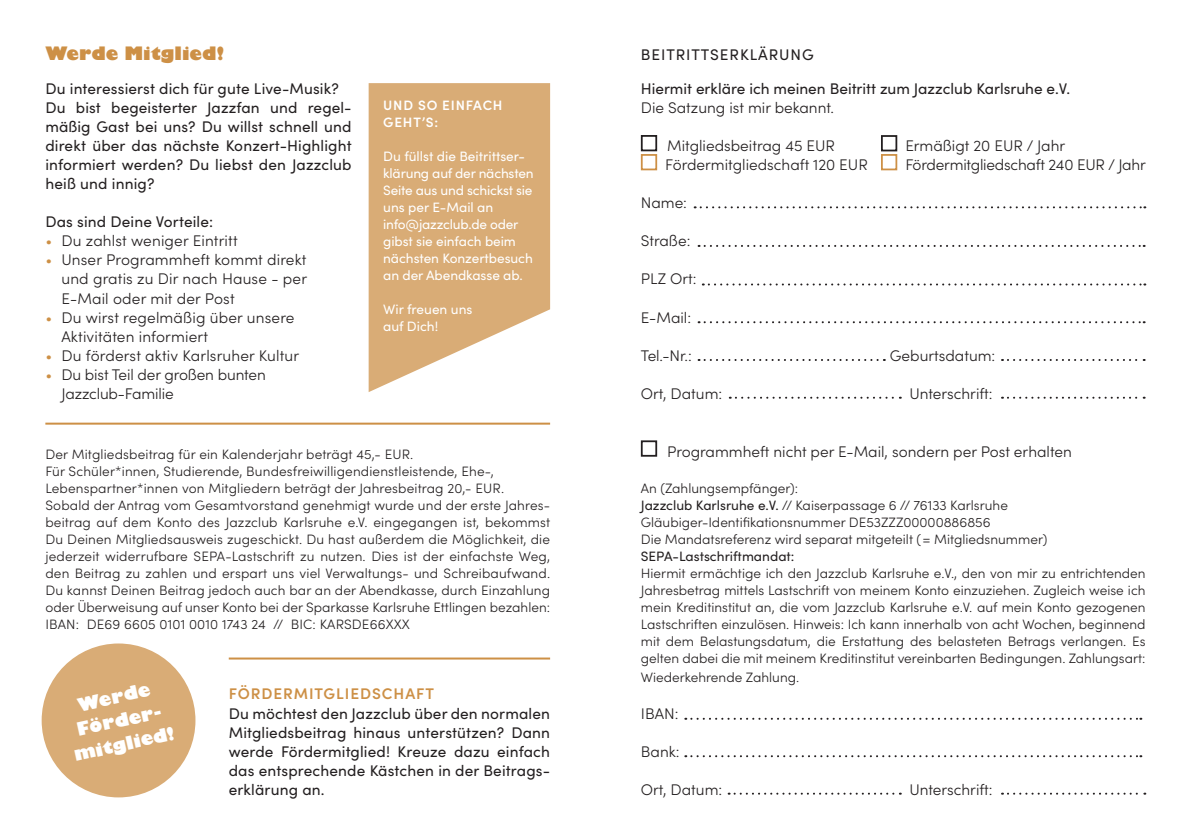
<style>
.page{position:relative;width:1191px;height:840px;background:#fff}
.page>*{position:absolute;margin:0;border:0;box-sizing:border-box;transform-origin:0 0}
.t1{font:800 18px/23.8px "Gill Sans";color:#fff;text-align:center}
.t2{font:800 18px "Gill Sans";color:#cd9046}
.t3{font:300 15.4px/19px "Sofia Pro";color:#231f20}
.t4{font:15.4px/19px "Sofia Pro";letter-spacing:.01em;color:#231f20}
.t5{font:600 15.4px "Sofia Pro";letter-spacing:.06em;color:#cd9046}
.t6{font:15.4px "Sofia Pro";letter-spacing:.06em;color:#231f20}
.t7{font:300 13.6px/17px "Sofia Pro";letter-spacing:.01em;color:#231f20}
.t8{font:13.6px/17px "Sofia Pro";letter-spacing:-.005em;color:#fff}
.t9{font:13.6px "Sofia Pro";color:#231f20}
.t10{font:600 13.6px/17px "Sofia Pro";letter-spacing:.06em;color:#fff}
.s1{color:#cd9046}
.s2{font-weight:400}
</style>
<div class="page">
<div style="left:641px;top:135px;width:16px;height:16px;border:2px solid #231f20"></div>
<div style="left:881px;top:135px;width:16px;height:16px;border:2px solid #231f20"></div>
<div style="left:641px;top:154px;width:16px;height:16px;border:2px solid #cd9046"></div>
<div style="left:881px;top:154px;width:16px;height:16px;border:2px solid #cd9046"></div>
<div style="left:641px;top:440px;width:16px;height:16px;border:2px solid #231f20"></div>
<div style="left:42px;top:643px;width:153px;height:154px;background:#d9ac76;border-radius:50%"></div>
<svg style="left:369px;top:83px;width:181px;height:309px;background:#deb788"></svg>
<hr style="left:229px;top:657px;width:321px;height:2px;background:#cd9046">
<hr style="left:45px;top:422px;width:505px;height:2px;background:#cd9046">
<svg style="left:694px;top:206px;width:451px;height:2px"></svg>
<svg style="left:698px;top:245px;width:446px;height:2px"></svg>
<svg style="left:703px;top:283px;width:442px;height:2px"></svg>
<svg style="left:698px;top:321px;width:446px;height:2px"></svg>
<svg style="left:698px;top:359px;width:187px;height:2px"></svg>
<svg style="left:1002px;top:359px;width:142px;height:2px"></svg>
<svg style="left:1002px;top:396px;width:142px;height:2px"></svg>
<svg style="left:730px;top:396px;width:171px;height:2px"></svg>
<svg style="left:685px;top:717px;width:456px;height:2px"></svg>
<svg style="left:685px;top:755px;width:456px;height:1px"></svg>
<svg style="left:1002px;top:792px;width:143px;height:2px"></svg>
<svg style="left:728px;top:792px;width:173px;height:2px"></svg>
<h1 class="t2" style="left:45px;top:39px;width:180px">Werde Mitglied!</h1>
<p class="t6" style="left:641px;top:43px;width:174px">BEITRITTSERKLÄRUNG</p>
<p class="t4" style="left:45px;top:78px;width:308px">Du interessierst dich für gute Live-Musik?<br>Du bist begeisterter Jazzfan und regel&shy;mäßig Gast bei uns? Du willst schnell und direkt über das nächste Konzert-Highlight informiert werden? Du liebst den Jazzclub heiß und innig?</p>
<p class="t4" style="left:45px;top:211px;width:169px">Das sind Deine Vorteile:</p>
<p class="t3" style="left:45px;top:230px;width:194px"><span class="s1">•</span> Du zahlst weniger Eintritt</p>
<p class="t3" style="left:61px;top:249px;width:247px;text-align:justify;text-indent:-16px"><span class="s1">•</span> Unser Programmheft kommt direkt und gratis zu Dir nach Hause - per E-Mail oder mit der Post</p>
<p class="t3" style="left:61px;top:306px;width:234px;text-indent:-16px"><span class="s1">•</span> Du wirst regelmäßig über unsere<br>Aktivitäten informiert</p>
<p class="t3" style="left:45px;top:344px;width:255px"><span class="s1">•</span> Du förderst aktiv Karlsruher Kultur</p>
<p class="t3" style="left:61px;top:363px;width:206px;text-indent:-16px"><span class="s1">•</span> Du bist Teil der großen bunten<br>Jazzclub-Familie</p>
<p class="t10" style="left:383px;top:96px;width:121px">UND SO EINFACH<br>GEHT’S:</p>
<p class="t8" style="left:383px;top:147px;width:152px">Du füllst die Beitrittser&shy;klärung auf der nächsten<br>Seite aus und schickst sie uns per E-Mail an info@jazzclub.de oder gibst sie einfach beim nächsten Konzertbesuch an der Abendkasse ab.</p>
<p class="t8" style="left:383px;top:300px;width:91px">Wir freuen uns auf Dich!</p>
<p class="t7" style="left:45px;top:444px;width:506px">Der Mitgliedsbeitrag für ein Kalenderjahr beträgt 45,- EUR.<br>Für Schüler*innen, Studierende, Bundesfreiwilligendienstleistende, Ehe-, Lebenspartner*innen von Mitgliedern beträgt der Jahresbeitrag 20,- EUR.<br>Sobald der Antrag vom Gesamtvorstand genehmigt wurde und der erste Jahres&shy;beitrag auf dem Konto des Jazzclub Karlsruhe e.V. eingegangen ist, bekommst Du Deinen Mitgliedsausweis zugeschickt. Du hast außerdem die Möglichkeit, die jederzeit widerrufbare SEPA-Lastschrift zu nutzen. Dies ist der einfachste Weg, den Beitrag zu zahlen und erspart uns viel Verwaltungs- und Schreibaufwand.<br>Du kannst Deinen Beitrag jedoch auch bar an der Abendkasse, durch Einzahlung oder Überweisung auf unser Konto bei der Sparkasse Karlsruhe Ettlingen bezahlen:<br>IBAN: DE69 6605 0101 0010 1743 24 // BIC: KARSDE66XXX</p>
<h1 class="t1" style="left:61px;top:696px;width:104px;rotate:-13deg">Werde<br>Förder&shy;mitglied!</h1>
<p class="t5" style="left:229px;top:682px;width:207px">FÖRDERMITGLIEDSCHAFT</p>
<p class="t4" style="left:229px;top:702px;width:323px;text-align:justify">Du möchtest den Jazzclub über den normalen Mitgliedsbeitrag hinaus unterstützen? Dann werde Fördermitglied! Kreuze dazu einfach das entsprechende Kästchen in der Beitrags&shy;erklärung an.</p>
<p class="t4" style="left:641px;top:78px;width:431px">Hiermit erkläre ich meinen Beitritt zum Jazzclub Karlsruhe e.V.</p>
<p class="t3" style="left:641px;top:97px;width:195px">Die Satzung ist mir bekannt.</p>
<p class="t3" style="left:667px;top:135px;width:169px">Mitgliedsbeitrag 45 EUR</p>
<p class="t3" style="left:905px;top:135px;width:161px">Ermäßigt 20 EUR / Jahr</p>
<p class="t3" style="left:665px;top:154px;width:204px">Fördermitgliedschaft 120 EUR</p>
<p class="t3" style="left:905px;top:154px;width:242px">Fördermitgliedschaft 240 EUR / Jahr</p>
<p class="t3" style="left:641px;top:192px;width:48px">Name:</p>
<p class="t3" style="left:641px;top:230px;width:51px">Straße:</p>
<p class="t3" style="left:641px;top:268px;width:57px">PLZ Ort:</p>
<p class="t3" style="left:641px;top:306px;width:52px">E-Mail:</p>
<p class="t3" style="left:641px;top:344px;width:52px">Tel.-Nr.:</p>
<p class="t3" style="left:890px;top:344px;width:107px">Geburtsdatum:</p>
<p class="t3" style="left:641px;top:382px;width:83px">Ort, Datum:</p>
<p class="t3" style="left:909px;top:382px;width:85px">Unterschrift:</p>
<p class="t3" style="left:667px;top:440px;width:406px">Programmheft nicht per E-Mail, sondern per Post erhalten</p>
<p class="t7" style="left:641px;top:478px;width:408px">An (Zahlungsempfänger):<br><span class="s2">Jazzclub Karlsruhe e.V.</span> // Kaiserpassage 6 // 76133 Karlsruhe Gläubiger-Identifikationsnummer DE53ZZZ00000886856<br>Die Mandatsreferenz wird separat mitgeteilt (= Mitgliedsnummer)</p>
<p class="t9" style="left:641px;top:545px;width:155px">SEPA-Lastschriftmandat:</p>
<p class="t7" style="left:641px;top:563px;width:506px;text-align:justify">Hiermit ermächtige ich den Jazzclub Karlsruhe e.V., den von mir zu entrichtenden Jahresbetrag mittels Lastschrift von meinem Konto einzuziehen. Zugleich weise ich mein Kreditinstitut an, die vom Jazzclub Karlsruhe e.V. auf mein Konto gezogenen Lastschriften einzulösen. Hinweis: Ich kann innerhalb von acht Wochen, beginnend mit dem Belastungsdatum, die Erstattung des belasteten Betrags verlangen. Es gelten dabei die mit meinem Kreditinstitut vereinbarten Bedingungen. Zahlungsart:</p>
<p class="t7" style="left:641px;top:667px;width:160px">Wiederkehrende Zahlung.</p>
<p class="t3" style="left:641px;top:702px;width:39px">IBAN:</p>
<p class="t3" style="left:641px;top:740px;width:40px">Bank:</p>
<p class="t3" style="left:641px;top:778px;width:83px">Ort, Datum:</p>
<p class="t3" style="left:909px;top:778px;width:85px">Unterschrift:</p>
</div>
